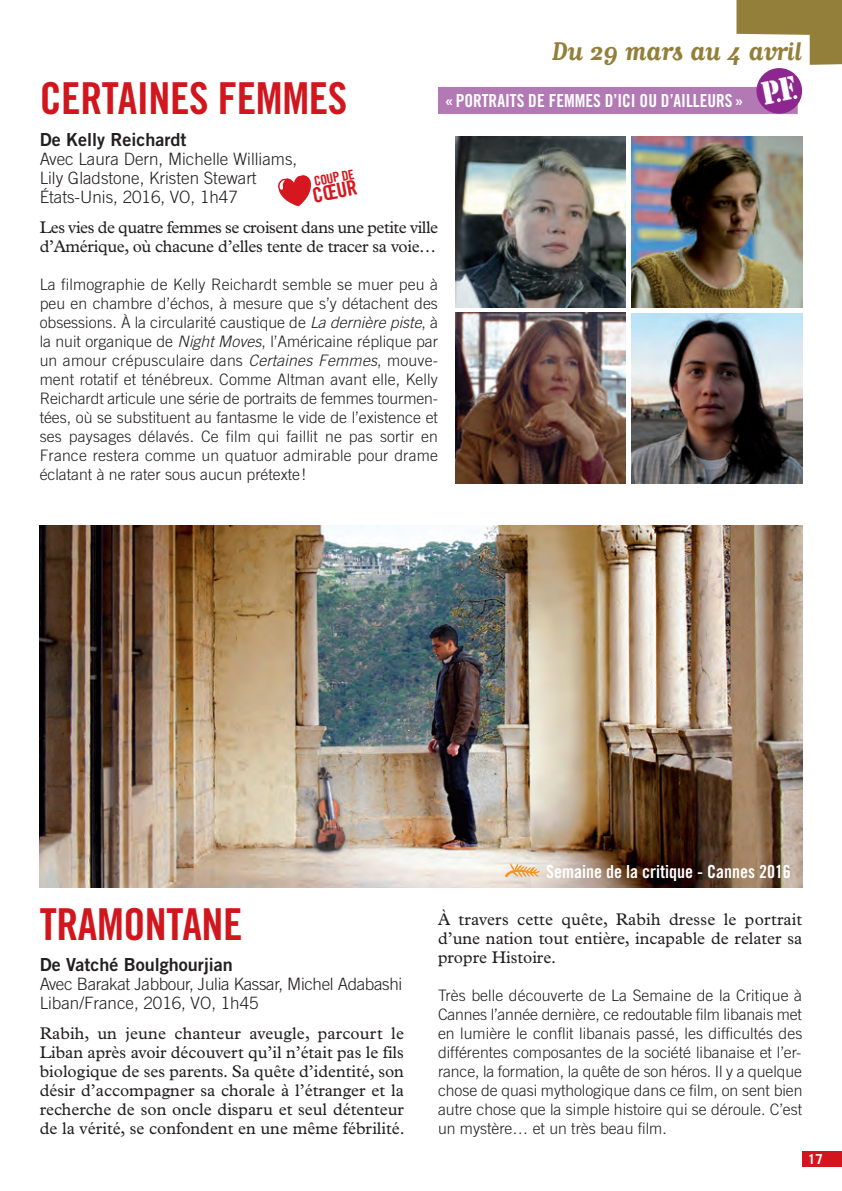
<style>
.page{position:relative;width:842px;height:1191px;background:#fff}
.page>*{position:absolute;margin:0;border:0;box-sizing:border-box;transform-origin:0 0}
.t1{font:44px "Trade Gothic Bold Cond Twenty";letter-spacing:-.01em;color:#d1161e}
.t2{font:700 30px "Matrix Script";letter-spacing:-.015em;color:#937f3a}
.t3{font:20.8px "Trade Gothic Bold Cond Twenty";color:#d7171f}
.t4{font:18px "Trade Gothic Bold Cond Twenty";color:#fff}
.t5{font:18px "Trade Gothic Bold Two";color:#231f20}
.t6{font:17px/19px "Plantin";color:#231f20;text-align:justify}
.t7{font:17px/19px "Plantin";letter-spacing:-.025em;color:#231f20}
.t8{font:300 17px/19px "Trade Gothic";color:#231f20}
.t9{font:300 17px/19px "Trade Gothic";letter-spacing:-.02em;color:#231f20}
.t10{font:300 15.8px/19px "Trade Gothic";color:#231f20;text-align:justify}
.t11{font:700 13.6px "Trade Gothic";color:#fff}
.t12{font:13.4px "Trade Gothic Bold Cond Twenty";color:#d7171f}
.s1{font-style:italic}
</style>
<div class="page">
<div style="left:802px;top:1151px;width:40px;height:16px;background:#d1161e"></div>
<svg style="left:278px;top:175px;width:33px;height:31px"></svg>
<div style="left:439px;top:88px;width:358px;height:25px;background:#b279b4"></div>
<div style="left:438px;top:87px;width:360px;height:27px;border:1px solid #b279b4"></div>
<div style="left:756px;top:68px;width:46px;height:46px;background:#8d278f;border-radius:50%"></div>
<img style="left:40px;top:525px;width:762px;height:363px">
<img style="left:455px;top:137px;width:171px;height:170px">
<img style="left:455px;top:313px;width:171px;height:170px">
<img style="left:632px;top:137px;width:170px;height:170px">
<img style="left:632px;top:313px;width:170px;height:170px">
<svg style="left:505px;top:863px;width:35px;height:14px"></svg>
<svg style="left:736px;top:0;width:106px;height:65px"></svg>
<svg style="left:761px;top:76px;width:36px;height:27px"></svg>
<h1 class="t1" style="left:40px;top:83px;width:309px">CERTAINES FEMMES</h1>
<p class="t5" style="left:40px;top:133px;width:148px">De Kelly Reichardt</p>
<p class="t8" style="left:40px;top:151px;width:259px">Avec Laura Dern, Michelle Williams,<br>Lily Gladstone, Kristen Stewart<br>États-Unis, 2016, VO, 1h47</p>
<p class="t7" style="left:40px;top:219px;width:400px">Les vies de quatre femmes se croisent dans une petite ville d’Amérique, où chacune d’elles tente de tracer sa voie…</p>
<p class="t10" style="left:40px;top:276px;width:400px">La filmographie de Kelly Reichardt semble se muer peu à peu en chambre d’échos, à mesure que s’y détachent des obsessions. À la circularité caustique de <span class="s1">La dernière piste</span>, à la nuit organique de <span class="s1">Night Moves</span>, l’Américaine réplique par un amour crépusculaire dans <span class="s1">Certaines Femmes</span>, mouve&shy;ment rotatif et ténébreux. Comme Altman avant elle, Kelly Reichardt articule une série de portraits de femmes tourmen&shy;tées, où se substituent au fantasme le vide de l’existence et ses paysages délavés. Ce film qui faillit ne pas sortir en France restera comme un quatuor admirable pour drame éclatant à ne rater sous aucun prétexte!</p>
<p class="t12" style="left:313px;top:177px;width:42px;rotate:-11deg">COUP DE</p>
<h3 class="t3" style="left:311px;top:188px;width:46px;rotate:-11deg">CŒ UR</h3>
<h2 class="t2" style="left:552px;top:32px;width:252px">Du 29 mars au 4 avril</h2>
<p class="t4" style="left:445px;top:94px;width:300px">« PORTRAITS DE FEMMES D’ICI OU D’AILLEURS »</p>
<p class="t4" style="left:546px;top:865px;width:246px">Semaine de la critique - Cannes 2016</p>
<h1 class="t1" style="left:40px;top:908px;width:204px">TRAMONTANE</h1>
<p class="t5" style="left:40px;top:958px;width:195px">De Vatché Boulghourjian</p>
<p class="t9" style="left:40px;top:976px;width:364px">Avec Barakat Jabbour, Julia Kassar, Michel Adabashi<br>Liban/France, 2016, VO, 1h45</p>
<p class="t6" style="left:40px;top:1025px;width:366px">Rabih, un jeune chanteur aveugle, parcourt le Liban après avoir découvert qu’il n’était pas le fils biologique de ses parents. Sa quête d’identité, son désir d’accompagner sa chorale à l’étranger et la recherche de son oncle disparu et seul détenteur de la vérité, se confondent en une même fébrilité.</p>
<p class="t6" style="left:438px;top:911px;width:366px">À travers cette quête, Rabih dresse le portrait d’une nation tout entière, incapable de relater sa propre Histoire.</p>
<p class="t10" style="left:438px;top:987px;width:366px">Très belle découverte de La Semaine de la Critique à Cannes l’année dernière, ce redoutable film libanais met en lumière le conflit libanais passé, les difficultés des différentes composantes de la société libanaise et l’er&shy;rance, la formation, la quête de son héros. Il y a quelque chose de quasi mythologique dans ce film, on sent bien autre chose que la simple histoire qui se déroule. C’est un mystère… et un très beau film.</p>
<p class="t11" style="left:808px;top:1153px;width:17px">17</p>
</div>
